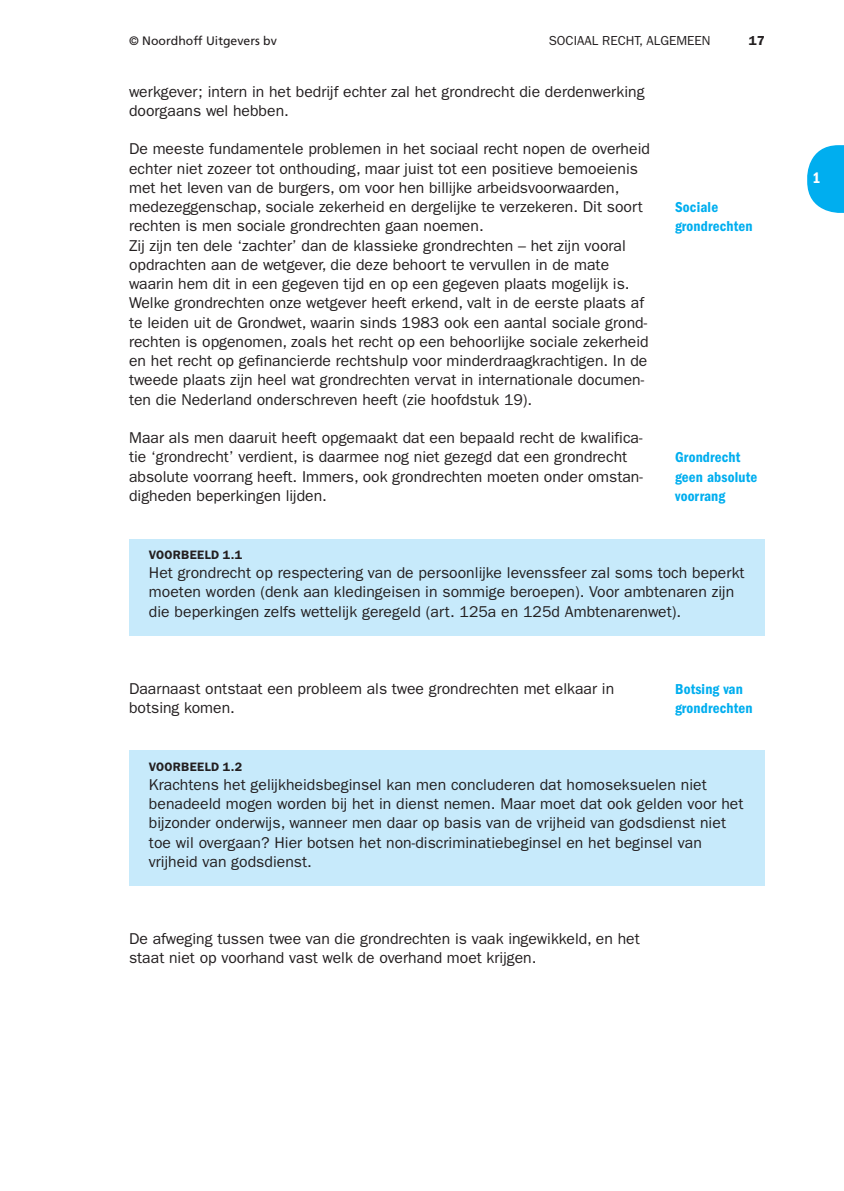
<style>
.page{position:relative;width:844px;height:1191px;background:#fff}
.page>*{position:absolute;margin:0;border:0;box-sizing:border-box;transform-origin:0 0}
.t1{font:15.75px/19.2px "ITC Franklin Gothic Std";color:#231f20}
.t2{font:15.75px "ITC Franklin Gothic Std Dm Cd";color:#fff}
.t3{font:14.88px/19.2px "ITC Franklin Gothic Std Dm Cd";letter-spacing:.01em;color:#00aeef}
.t4{font:13.12px "ITC Franklin Gothic Std";color:#231f20}
.t5{font:600 13.12px "ITC Franklin Gothic Std";color:#231f20}
.t6{font:600 12.25px "ITC Franklin Gothic Std";letter-spacing:.02em;color:#231f20}
.t7{font:12.25px "Frutiger LT Std";color:#231f20}
</style>
<div class="page">
<svg style="left:807px;top:145px;width:36px;height:68px"></svg>
<div style="left:129px;top:539px;width:635px;height:97px;background:#c7eafb"></div>
<div style="left:129px;top:750px;width:635px;height:136px;background:#c7eafb"></div>
<p class="t7" style="left:129px;top:34px;width:149px">© Noordhoff Uitgevers bv</p>
<p class="t4" style="left:548px;top:35px;width:163px">SOCIAAL RECHT, ALGEMEEN</p>
<p class="t5" style="left:748px;top:35px;width:17px">17</p>
<p class="t1" style="left:129px;top:83px;width:517px">werkgever; intern in het bedrijf echter zal het grondrecht die derdenwerking doorgaans wel hebben.</p>
<p class="t1" style="left:129px;top:141px;width:522px">De meeste fundamentele problemen in het sociaal recht nopen de overheid echter niet zozeer tot onthouding, maar juist tot een positieve bemoeienis met het leven van de burgers, om voor hen billijke arbeidsvoorwaarden, medezeggenschap, sociale zekerheid en dergelijke te verzekeren. Dit soort rechten is men sociale grondrechten gaan noemen.<br>Zij zijn ten dele ‘zachter’ dan de klassieke grondrechten – het zijn vooral opdrachten aan de wetgever, die deze behoort te vervullen in de mate waarin hem dit in een gegeven tijd en op een gegeven plaats mogelijk is.<br>Welke grondrechten onze wetgever heeft erkend, valt in de eerste plaats af te leiden uit de Grondwet, waarin sinds 1983 ook een aantal sociale grond&shy;rechten is opgenomen, zoals het recht op een behoorlijke sociale zekerheid en het recht op gefinancierde rechtshulp voor minderdraagkrachtigen. In de tweede plaats zijn heel wat grondrechten vervat in internationale documen&shy;ten die Nederland onderschreven heeft (zie hoofdstuk 19).</p>
<p class="t1" style="left:129px;top:430px;width:515px">Maar als men daaruit heeft opgemaakt dat een bepaald recht de kwalifica&shy;tie ‘grondrecht’ verdient, is daarmee nog niet gezegd dat een grondrecht absolute voorrang heeft. Immers, ook grondrechten moeten onder omstan&shy;digheden beperkingen lijden.</p>
<p class="t3" style="left:675px;top:199px;width:79px">Sociale grondrechten</p>
<p class="t3" style="left:675px;top:449px;width:84px">Grondrecht geen absolute voorrang</p>
<p class="t6" style="left:149px;top:550px;width:95px">VOORBEELD 1.1</p>
<p class="t1" style="left:149px;top:565px;width:597px">Het grondrecht op respectering van de persoonlijke levenssfeer zal soms toch beperkt moeten worden (denk aan kledingeisen in sommige beroepen). Voor ambtenaren zijn die beperkingen zelfs wettelijk geregeld (art. 125a en 125d Ambtenarenwet).</p>
<p class="t1" style="left:129px;top:680px;width:486px">Daarnaast ontstaat een probleem als twee grondrechten met elkaar in botsing komen.</p>
<p class="t3" style="left:675px;top:680px;width:79px">Botsing van grondrechten</p>
<p class="t6" style="left:149px;top:762px;width:95px">VOORBEELD 1.2</p>
<p class="t1" style="left:149px;top:776px;width:596px">Krachtens het gelijkheidsbeginsel kan men concluderen dat homoseksuelen niet benadeeld mogen worden bij het in dienst nemen. Maar moet dat ook gelden voor het bijzonder onderwijs, wanneer men daar op basis van de vrijheid van godsdienst niet toe wil overgaan? Hier botsen het non-discriminatiebeginsel en het beginsel van vrijheid van godsdienst.</p>
<p class="t1" style="left:129px;top:930px;width:512px">De afweging tussen twee van die grondrechten is vaak ingewikkeld, en het staat niet op voorhand vast welk de overhand moet krijgen.</p>
<p class="t2" style="left:812px;top:172px;width:10px">1</p>
</div>
